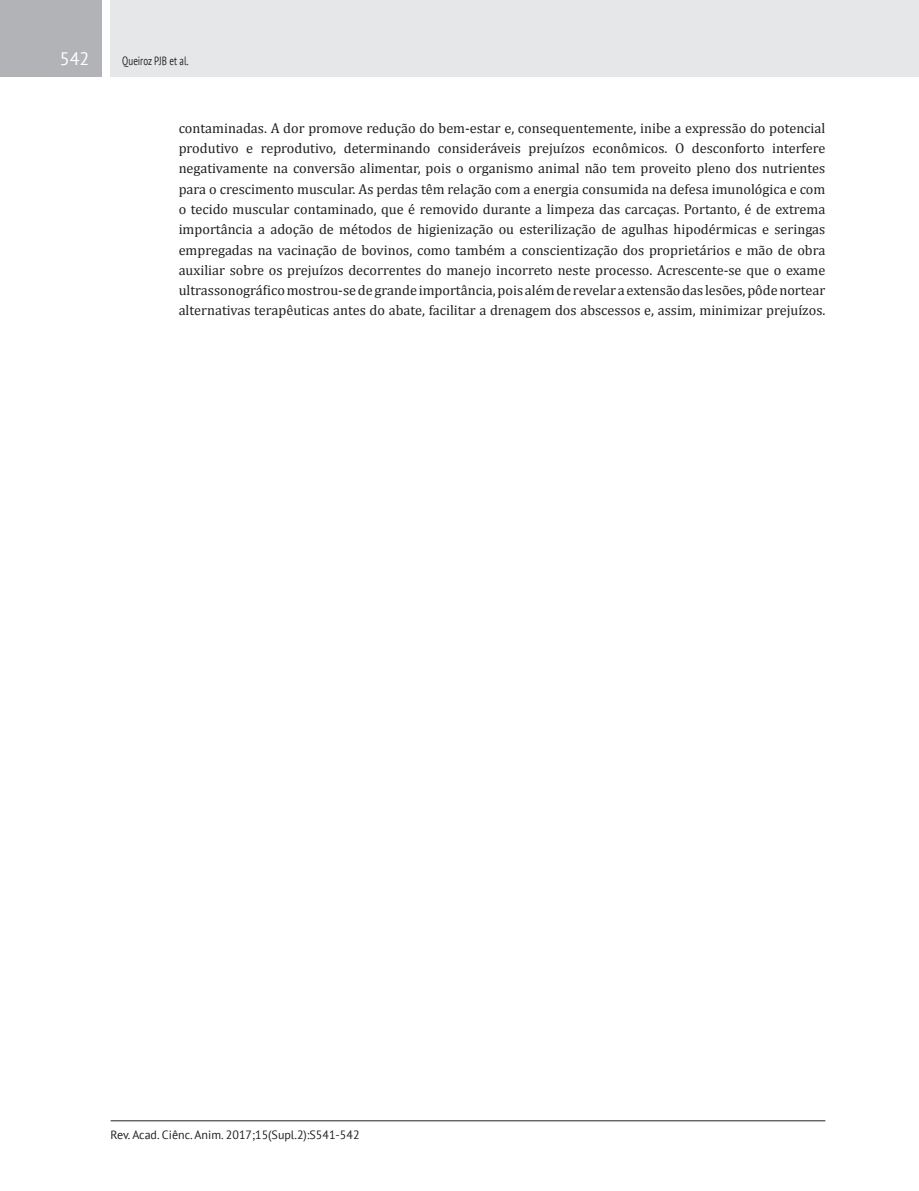
<style>
.page{position:relative;width:919px;height:1191px;background:#fff}
.page>*{position:absolute;margin:0;border:0;box-sizing:border-box;transform-origin:0 0}
.Número_de_páginas{font:18px "PT Sans";color:#fff}
.Texto_-_Resumo{font:14.25px/20.2px "Cambria";color:#231f20;text-align:justify}
.Rodapé{font:12px "PT Sans";color:#231f20}
.Cabeçalho{font:12px "PT Sans";color:#231f20;scale:.75 1}
</style>
<div class="page">
<div style="left:111px;top:0;width:807px;height:77px;background:#e6e7e9"></div>
<div style="left:0;top:0;width:102px;height:77px;background:#b2b3b7"></div>
<hr style="left:111px;top:1120px;width:714px;height:1px;background:#231f20">
<p class="Número_de_páginas" style="left:60px;top:47px;width:31px">542</p>
<p class="Cabeçalho" style="left:122px;top:53px;width:90px">Queiroz PJB et al.</p>
<p class="Texto_-_Resumo" style="left:179px;top:118px;width:648px">contaminadas. A dor promove redução do bem-estar e, consequentemente, inibe a expressão do potencial produtivo e reprodutivo, determinando consideráveis prejuízos econômicos. O desconforto interfere negativamente na conversão alimentar, pois o organismo animal não tem proveito pleno dos nutrientes para o crescimento muscular. As perdas têm relação com a energia consumida na defesa imunológica e com o tecido muscular contaminado, que é removido durante a limpeza das carcaças. Portanto, é de extrema importância a adoção de métodos de higienização ou esterilização de agulhas hipodérmicas e seringas empregadas na vacinação de bovinos, como também a conscientização dos proprietários e mão de obra auxiliar sobre os prejuízos decorrentes do manejo incorreto neste processo. Acrescente-se que o exame ultrassonográfico mostrou-se de grande importância, pois além de revelar a extensão das lesões, pôde nortear alternativas terapêuticas antes do abate, facilitar a drenagem dos abscessos e, assim, minimizar prejuízos.</p>
<p class="Rodapé" style="left:111px;top:1126px;width:250px">Rev. Acad. Ciênc. Anim. 2017;15(Supl.2):S541-542</p>
</div>
